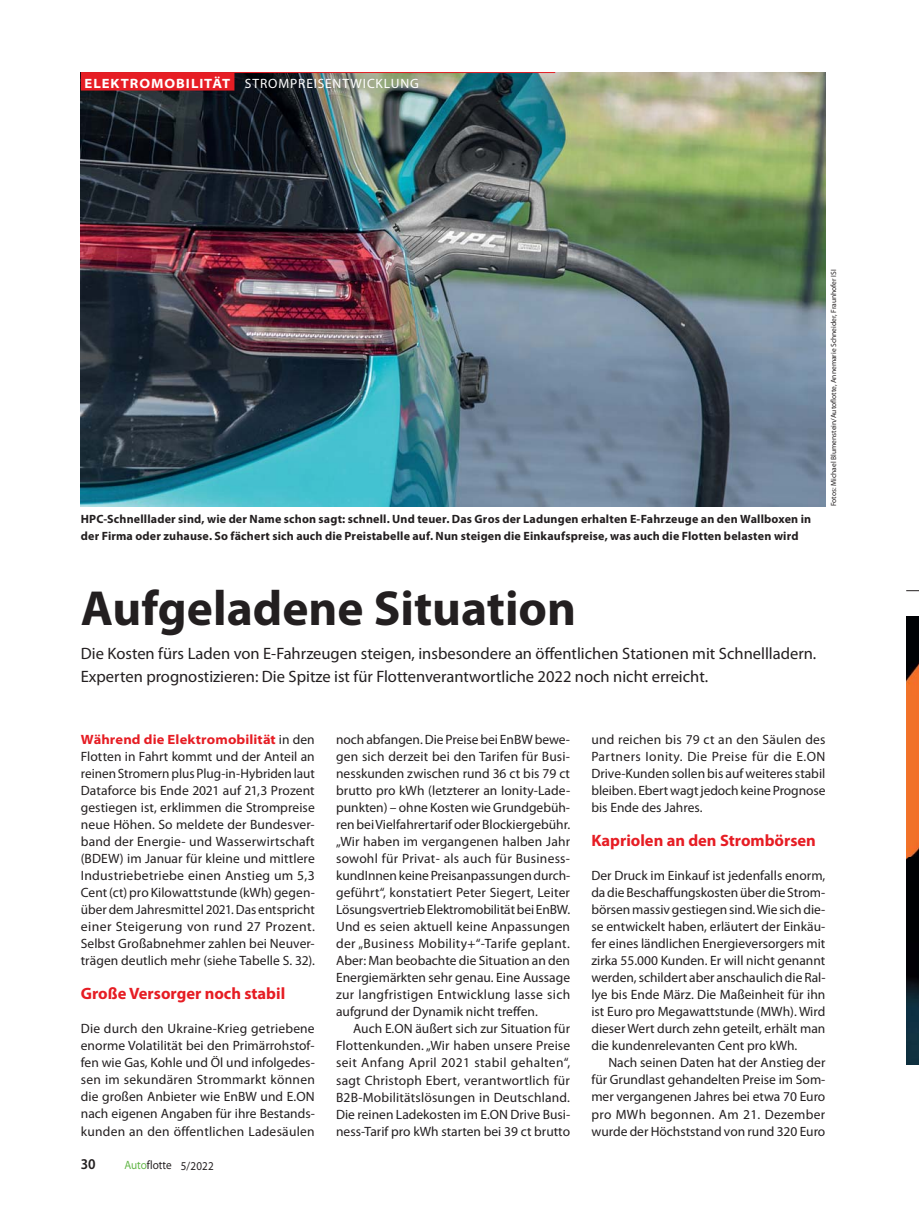
<style>
.page{position:relative;width:919px;height:1212px;background:#fff}
.page>*{position:absolute;margin:0;border:0;box-sizing:border-box;transform-origin:0 0}
.t1{font:700 49.5px "Myriad Pro";color:#231f20}
.t2{font:16.5px/22.5px "Myriad Pro";color:#231f20}
.t3{font:700 16.5px "Myriad Pro";color:#e61d24}
.t4{font:600 semi-condensed 15px "Myriad Pro";color:#231f20}
.t5{font:13.5px/17px "Myriad Pro";color:#231f20;text-align:justify}
.t6{font:13.5px "Myriad Pro";letter-spacing:.065em;color:#fff}
.t7{font:700 12px/17px "Myriad Pro";letter-spacing:.015em;color:#231f20}
.t8{font:semi-expanded 12px "Myriad Pro";color:#231f20;scale:.85 1}
.t9{font:7.5px "Myriad Pro";color:#231f20}
.s1{font-weight:700;font-stretch:semi-expanded}
.s2{font-weight:700;font-stretch:semi-expanded;color:#e61d24}
.s3{color:#61b645}
</style>
<div class="page">
<svg style="left:906px;top:590px;width:12px;height:1px"></svg>
<img style="left:81px;top:72px;width:744px;height:434px">
<div style="left:81px;top:73px;width:153px;height:18px;background:#e61d24"></div>
<hr style="left:81px;top:72px;width:474px;height:1px;background:#e61d24">
<img style="left:906px;top:617px;width:12px;height:447px">
<p class="t6" style="left:84px;top:78px;width:336px"><span class="s1">ELEKTROMOBILITÄT</span> STROMPREISENTWICKLUNG</p>
<p class="t7" style="left:81px;top:512px;width:731px">HPC-Schnelllader sind, wie der Name schon sagt: schnell. Und teuer. Das Gros der Ladungen erhalten E-Fahrzeuge an den Wallboxen in der Firma oder zuhause. So fächert sich auch die Preistabelle auf. Nun steigen die Einkaufspreise, was auch die Flotten belasten wird</p>
<p class="t9" style="left:830px;top:506px;width:238px;rotate:-90deg">Fotos: Michael Blumenstein/Autoflotte, Annemarie Schneider, Fraunhofer ISI</p>
<h1 class="t1" style="left:81px;top:590px;width:497px">Aufgeladene Situation</h1>
<p class="t2" style="left:81px;top:644px;width:737px">Die Kosten fürs Laden von E-Fahrzeugen steigen, insbesondere an öffentlichen Stationen mit Schnellladern.<br>Experten prognostizieren: Die Spitze ist für Flottenverantwortliche 2022 noch nicht erreicht.</p>
<p class="t5" style="left:81px;top:733px;width:235px"><span class="s2">Während die Elektromobilität</span> in den Flotten in Fahrt kommt und der Anteil an reinen Stromern plus Plug-in-Hybriden laut Dataforce bis Ende 2021 auf 21,3 Prozent gestiegen ist, erklimmen die Strompreise neue Höhen. So meldete der Bundesver&shy;band der Energie- und Wasserwirtschaft (BDEW) im Januar für kleine und mittlere Industriebetriebe einen Anstieg um 5,3<br>Cent (ct) pro Kilowattstunde (kWh) gegen&shy;über dem Jahresmittel 2021. Das entspricht einer Steigerung von rund 27 Prozent.<br>Selbst Großabnehmer zahlen bei Neuver&shy;trägen deutlich mehr (siehe Tabelle S. 32).</p>
<p class="t3" style="left:81px;top:988px;width:206px">Große Versorger noch stabil</p>
<p class="t5" style="left:81px;top:1022px;width:235px">Die durch den Ukraine-Krieg getriebene enorme Volatilität bei den Primärrohstof&shy;fen wie Gas, Kohle und Öl und infolgedes&shy;sen im sekundären Strommarkt können die großen Anbieter wie EnBW und E.ON nach eigenen Angaben für ihre Bestands&shy;kunden an den öffentlichen Ladesäulen</p>
<p class="t4" style="left:81px;top:1155px;width:16px">30</p>
<p class="t8" style="left:124px;top:1158px;width:107px"><span class="s3">Auto</span>flotte 5/2022</p>
<p class="t5" style="left:336px;top:733px;width:236px">noch abfangen. Die Preise bei EnBW bewe&shy;gen sich derzeit bei den Tarifen für Busi&shy;nesskunden zwischen rund 36 ct bis 79 ct brutto pro kWh (letzterer an Ionity-Lade&shy;punkten) – ohne Kosten wie Grundgebüh&shy;ren bei Vielfahrertarif oder Blockiergebühr. „Wir haben im vergangenen halben Jahr sowohl für Privat- als auch für Business&shy;kundInnen keine Preisanpassungen durch&shy;geführt“, konstatiert Peter Siegert, Leiter Lösungsvertrieb Elektromobilität bei EnBW.<br>Und es seien aktuell keine Anpassungen der „Business Mobility+“-Tarife geplant.<br>Aber: Man beobachte die Situation an den Energiemärkten sehr genau. Eine Aussage zur langfristigen Entwicklung lasse sich aufgrund der Dynamik nicht treffen.</p>
<p class="t5" style="left:336px;top:1022px;width:235px;text-indent:17px">Auch E.ON äußert sich zur Situation für Flottenkunden. „Wir haben unsere Preise seit Anfang April 2021 stabil gehalten“, sagt Christoph Ebert, verantwortlich für B2B-Mobilitätslösungen in Deutschland.<br>Die reinen Ladekosten im E.ON Drive Busi&shy;ness-Tarif pro kWh starten bei 39 ct brutto</p>
<p class="t5" style="left:591px;top:733px;width:236px">und reichen bis 79 ct an den Säulen des Partners Ionity. Die Preise für die E.ON Drive-Kunden sollen bis auf weiteres stabil bleiben. Ebert wagt jedoch keine Prognose bis Ende des Jahres.</p>
<p class="t3" style="left:591px;top:834px;width:226px">Kapriolen an den Strombörsen</p>
<p class="t5" style="left:591px;top:869px;width:236px">Der Druck im Einkauf ist jedenfalls enorm, da die Beschaffungskosten über die Strom&shy;börsen massiv gestiegen sind. Wie sich die&shy;se entwickelt haben, erläutert der Einkäu&shy;fer eines ländlichen Energieversorgers mit zirka 55.000 Kunden. Er will nicht genannt werden, schildert aber anschaulich die Ral&shy;lye bis Ende März. Die Maßeinheit für ihn ist Euro pro Megawattstunde (MWh). Wird dieser Wert durch zehn geteilt, erhält man die kundenrelevanten Cent pro kWh.</p>
<p class="t5" style="left:591px;top:1056px;width:235px;text-indent:17px">Nach seinen Daten hat der Anstieg der für Grundlast gehandelten Preise im Som&shy;mer vergangenen Jahres bei etwa 70 Euro pro MWh begonnen. Am 21. Dezember wurde der Höchststand von rund 320 Euro</p>
</div>
